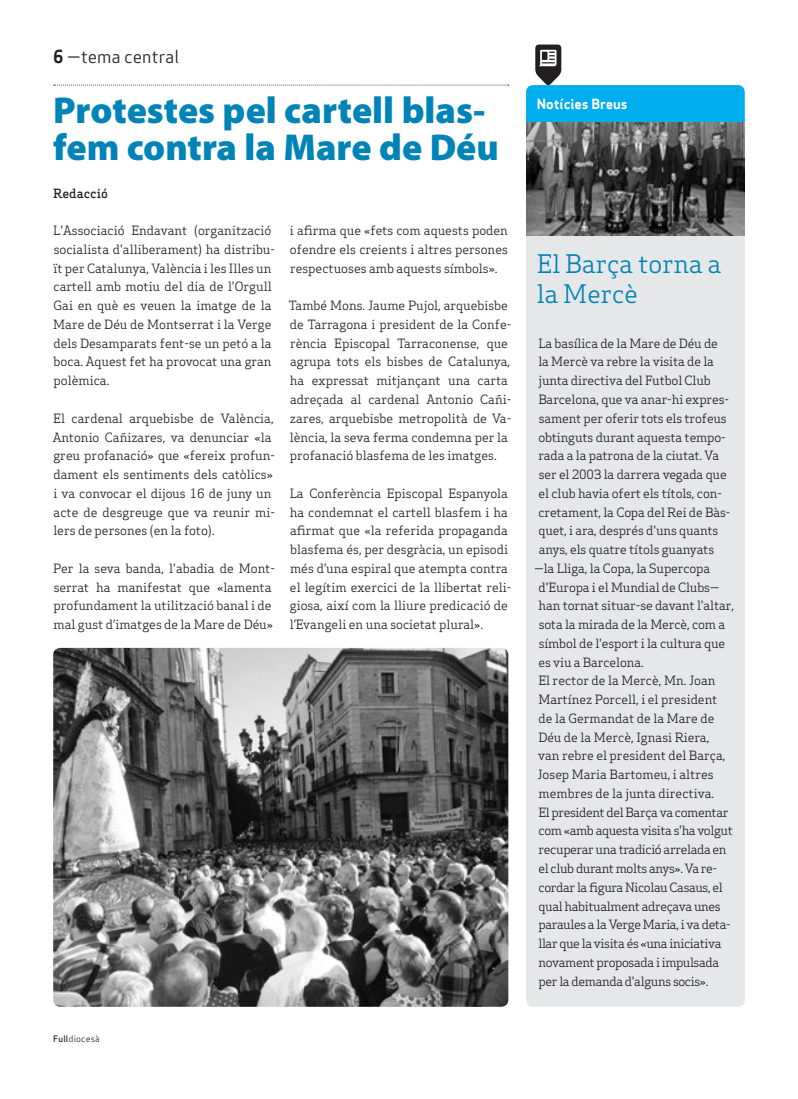
<style>
.page{position:relative;width:798px;height:1099px;background:#fff}
.page>*{position:absolute;margin:0;border:0;box-sizing:border-box;transform-origin:0 0}
.Titulars{font:900 37.5px/37.5px "Myriad Pro";color:#0083b6}
.Subtitol_Secció{font:25px/30px "Apex Serif";color:#0083b6}
.Capçalera{font:17.5px "Apex Sans Book T";color:#231f20}
.Titular_Secció_Petit{font:13.75px "Apex Sans Bold T";color:#fff}
.Text_General{font:12.5px/18.8px "Apex Serif";color:#231f20}
.Text_General-2{font:12.5px/18.8px "Apex Serif";letter-spacing:-.03em;color:#231f20}
.Autors{font:500 12.5px "Apex Serif";color:#231f20}
.Data_Peu{font:8.75px "Apex Sans Book T";letter-spacing:.02em;color:#231f20}
.s1{font-family:"Apex Sans Bold T"}
.s2{font-family:"Apex Sans Medium T"}
</style>
<div class="page">
<svg style="left:54px;top:85px;width:454px;height:1px"></svg>
<img style="left:53px;top:648px;width:455px;height:358px">
<div style="left:526px;top:235px;width:218px;height:771px;background:#e6e7e9"></div>
<img style="left:526px;top:123px;width:218px;height:112px">
<svg style="left:526px;top:45px;width:218px;height:78px"></svg>
<p class="Capçalera" style="left:53px;top:46px;width:127px"><span class="s1">6</span> —tema central</p>
<p class="Titulars" style="left:53px;top:90px;width:447px">Protestes pel cartell blas&shy;fem contra la Mare de Déu</p>
<p class="Autors" style="left:53px;top:185px;width:56px">Redacció</p>
<p class="Text_General" style="left:53px;top:221px;width:223px">L'Associació Endavant (organització socialista d'alliberament) ha distribu&shy;ït per Catalunya, València i les Illes un cartell amb motiu del dia de l'Orgull Gai en què es veuen la imatge de la Mare de Déu de Montserrat i la Verge dels Desamparats fent-se un petó a la boca. Aquest fet ha provocat una gran polèmica.</p>
<p class="Text_General" style="left:53px;top:408px;width:224px">El cardenal arquebisbe de València, Antonio Cañizares, va denunciar «la greu profanació» que «fereix profun&shy;dament els sentiments dels catòlics» i va convocar el dijous 16 de juny un acte de desgreuge que va reunir mi&shy;lers de persones (en la foto).</p>
<p class="Text_General" style="left:53px;top:558px;width:223px">Per la seva banda, l'abadia de Mont&shy;serrat ha manifestat que «lamenta profundament la utilització banal i de mal gust d’imatges de la Mare de Déu»</p>
<p class="Text_General" style="left:290px;top:221px;width:219px;text-align:justify">i afirma que «fets com aquests poden ofendre els creients i altres persones respectuoses amb aquests símbols».</p>
<p class="Text_General" style="left:289px;top:296px;width:224px">També Mons. Jaume Pujol, arquebisbe de Tarragona i president de la Confe&shy;rència Episcopal Tarraconense, que agrupa tots els bisbes de Catalunya, ha expressat mitjançant una carta adreçada al cardenal Antonio Cañi&shy;zares, arquebisbe metropolità de Va&shy;lència, la seva ferma condemna per la profanació blasfema de les imatges.</p>
<p class="Text_General" style="left:289px;top:483px;width:223px">La Conferència Episcopal Espanyola ha condemnat el cartell blasfem i ha afirmat que «la referida propaganda blasfema és, per desgràcia, un episodi més d’una espiral que atempta contra el legítim exercici de la llibertat reli&shy;giosa, així com la lliure predicació de l’Evangeli en una societat plural».</p>
<p class="Data_Peu" style="left:53px;top:1032px;width:48px"><span class="s2">Full</span>diocesà</p>
<p class="Titular_Secció_Petit" style="left:536px;top:95px;width:92px">Notícies Breus</p>
<p class="Subtitol_Secció" style="left:536px;top:248px;width:186px">El Barça torna a la Mercè</p>
<p class="Text_General" style="left:538px;top:333px;width:181px">La basílica de la Mare de Déu de</p>
<p class="Text_General" style="left:538px;top:352px;width:177px">la Mercè va rebre la visita de la</p>
<p class="Text_General" style="left:538px;top:371px;width:174px">junta directiva del Futbol Club</p>
<p class="Text_General" style="left:538px;top:390px;width:192px">Barcelona, que va anar-hi expres-</p>
<p class="Text_General" style="left:538px;top:408px;width:189px">sament per oferir tots els trofeus</p>
<p class="Text_General" style="left:538px;top:427px;width:189px">obtinguts durant aquesta tempo-</p>
<p class="Text_General" style="left:538px;top:446px;width:182px">rada a la patrona de la ciutat. Va</p>
<p class="Text_General" style="left:538px;top:465px;width:189px">ser el 2003 la darrera vegada que</p>
<p class="Text_General" style="left:538px;top:483px;width:185px">el club havia ofert els títols, con-</p>
<p class="Text_General" style="left:538px;top:502px;width:193px">cretament, la Copa del Rei de Bàs-</p>
<p class="Text_General" style="left:538px;top:521px;width:181px">quet, i ara, després d'uns quants</p>
<p class="Text_General" style="left:538px;top:540px;width:177px">anys, els quatre títols guanyats</p>
<p class="Text_General" style="left:534px;top:558px;width:177px">—la Lliga, la Copa, la Supercopa</p>
<p class="Text_General" style="left:538px;top:577px;width:182px">d'Europa i el Mundial de Clubs—</p>
<p class="Text_General" style="left:538px;top:596px;width:197px">han tornat situar-se davant l'altar,</p>
<p class="Text_General" style="left:538px;top:615px;width:188px">sota la mirada de la Mercè, com a</p>
<p class="Text_General" style="left:538px;top:633px;width:188px">símbol de l'esport i la cultura que</p>
<p class="Text_General" style="left:538px;top:652px;width:107px">es viu a Barcelona.</p>
<p class="Text_General" style="left:537px;top:671px;width:190px">El rector de la Mercè, Mn. Joan<br>Martínez Porcell, i el president de la Germandat de la Mare de<br>Déu de la Mercè, Ignasi Riera, van rebre el president del Barça,<br>Josep Maria Bartomeu, i altres membres de la junta directiva.</p>
<p class="Text_General-2" style="left:538px;top:802px;width:196px">El president del Barça va comentar com «amb aquesta visita s'ha volgut recuperar una tradició arrelada en el club durant molts anys». Va re&shy;cordar la figura Nicolau Casaus, el qual habitualment adreçava unes paraules a la Verge Maria, i va deta&shy;llar que la visita és «una iniciativa novament proposada i impulsada per la demanda d'alguns socis».</p>
</div>
